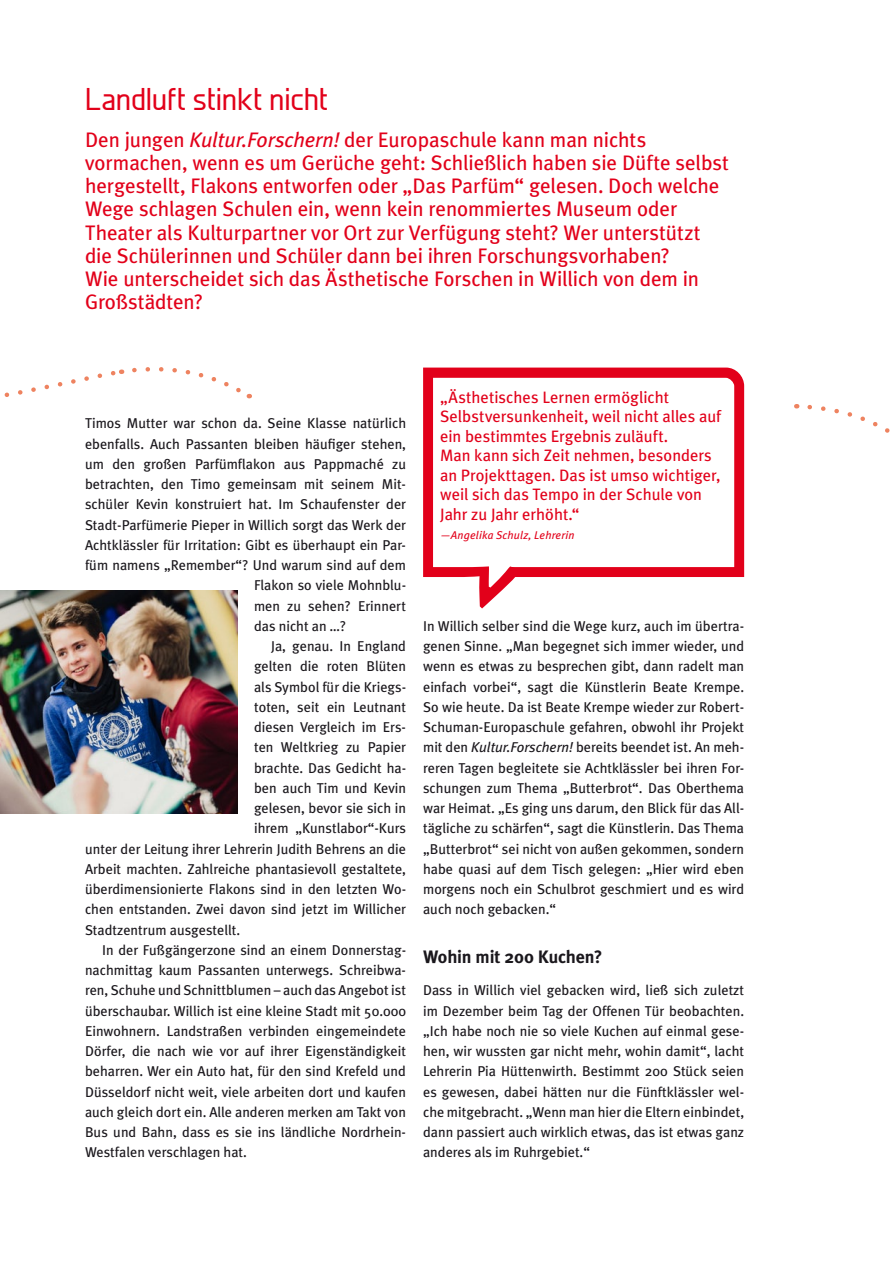
<style>
.page{position:relative;width:893px;height:1263px;background:#fff}
.page>*{position:absolute;margin:0;border:0;box-sizing:border-box;transform-origin:0 0}
.t1{font:500 31.5px "Galette";letter-spacing:-.01em;color:#e2001a}
.t2{font:21px/23.2px "Meta Plus";letter-spacing:-.005em;color:#e2001a}
.t3{font:700 18px "Meta Plus";letter-spacing:-.01em;color:#1a171c}
.t4{font:16.5px/19.5px "Meta Plus";color:#e2001a}
.t5{font:14.25px/20.2px "Meta Plus";color:#1a171c;text-align:justify}
.t6{font:italic 11.25px "Meta Plus";letter-spacing:.015em;color:#e2001a}
.s1{font-style:italic}
</style>
<div class="page">
<svg style="left:4px;top:369px;width:118px;height:28px"></svg>
<svg style="left:132px;top:367px;width:118px;height:32px"></svg>
<svg style="left:807px;top:405px;width:83px;height:28px"></svg>
<img style="left:0;top:590px;width:237px;height:223px">
<svg style="left:423px;top:368px;width:321px;height:240px"></svg>
<h1 class="t1" style="left:85px;top:80px;width:244px">Landluft stinkt nicht</h1>
<p class="t2" style="left:85px;top:128px;width:645px">Den jungen <span class="s1">Kultur.Forschern!</span> der Europaschule kann man nichts vormachen, wenn es um Gerüche geht: Schließlich haben sie Düfte selbst hergestellt, Flakons entworfen oder „Das Parfüm“ gelesen. Doch welche Wege schlagen Schulen ein, wenn kein renommiertes Museum oder Theater als Kulturpartner vor Ort zur Verfügung steht? Wer unterstützt die Schülerinnen und Schüler dann bei ihren Forschungsvorhaben?<br>Wie unterscheidet sich das Ästhetische Forschen in Willich von dem in Großstädten?</p>
<p class="t5" style="left:85px;top:413px;width:323px">Timos Mutter war schon da. Seine Klasse natürlich</p>
<p class="t5" style="left:85px;top:433px;width:323px">ebenfalls. Auch Passanten bleiben häufiger stehen,</p>
<p class="t5" style="left:85px;top:454px;width:322px">um den großen Parfümflakon aus Pappmaché zu</p>
<p class="t5" style="left:85px;top:474px;width:323px">betrachten, den Timo gemeinsam mit seinem Mit-</p>
<p class="t5" style="left:85px;top:494px;width:323px">schüler Kevin konstruiert hat. Im Schaufenster der</p>
<p class="t5" style="left:85px;top:514px;width:323px">Stadt-Parfümerie Pieper in Willich sorgt das Werk der</p>
<p class="t5" style="left:85px;top:535px;width:323px">Achtklässler für Irritation: Gibt es überhaupt ein Par-</p>
<p class="t5" style="left:85px;top:555px;width:323px">füm namens „Remember“? Und warum sind auf dem</p>
<p class="t5" style="left:254px;top:575px;width:154px">Flakon so viele Mohnblu-</p>
<p class="t5" style="left:254px;top:595px;width:154px">men zu sehen? Erinnert</p>
<p class="t5" style="left:254px;top:616px;width:94px">das nicht an …?</p>
<p class="t5" style="left:271px;top:636px;width:137px">Ja, genau. In England</p>
<p class="t5" style="left:254px;top:656px;width:154px">gelten die roten Blüten</p>
<p class="t5" style="left:254px;top:676px;width:154px">als Symbol für die Kriegs-</p>
<p class="t5" style="left:254px;top:697px;width:154px">toten, seit ein Leutnant</p>
<p class="t5" style="left:254px;top:717px;width:154px">diesen Vergleich im Ers-</p>
<p class="t5" style="left:254px;top:737px;width:154px">ten Weltkrieg zu Papier</p>
<p class="t5" style="left:254px;top:757px;width:154px">brachte. Das Gedicht ha-</p>
<p class="t5" style="left:254px;top:778px;width:154px">ben auch Tim und Kevin</p>
<p class="t5" style="left:254px;top:798px;width:153px">gelesen, bevor sie sich in</p>
<p class="t5" style="left:254px;top:818px;width:154px">ihrem „Kunstlabor“-Kurs</p>
<p class="t5" style="left:85px;top:838px;width:323px">unter der Leitung ihrer Lehrerin Judith Behrens an die</p>
<p class="t5" style="left:85px;top:859px;width:323px">Arbeit machten. Zahlreiche phantasievoll gestaltete,</p>
<p class="t5" style="left:85px;top:879px;width:323px">überdimensionierte Flakons sind in den letzten Wo-</p>
<p class="t5" style="left:85px;top:899px;width:322px">chen entstanden. Zwei davon sind jetzt im Willicher</p>
<p class="t5" style="left:85px;top:919px;width:157px">Stadtzentrum ausgestellt.</p>
<p class="t5" style="left:102px;top:940px;width:306px">In der Fußgängerzone sind an einem Donnerstag-</p>
<p class="t5" style="left:85px;top:960px;width:323px">nachmittag kaum Passanten unterwegs. Schreibwa-</p>
<p class="t5" style="left:85px;top:980px;width:323px">ren, Schuhe und Schnittblumen – auch das Angebot ist</p>
<p class="t5" style="left:85px;top:1000px;width:323px">überschaubar. Willich ist eine kleine Stadt mit 50.000</p>
<p class="t5" style="left:85px;top:1021px;width:323px">Einwohnern. Landstraßen verbinden eingemeindete</p>
<p class="t5" style="left:85px;top:1041px;width:323px">Dörfer, die nach wie vor auf ihrer Eigenständigkeit</p>
<p class="t5" style="left:85px;top:1061px;width:322px">beharren. Wer ein Auto hat, für den sind Krefeld und</p>
<p class="t5" style="left:85px;top:1081px;width:322px">Düsseldorf nicht weit, viele arbeiten dort und kaufen</p>
<p class="t5" style="left:85px;top:1102px;width:323px">auch gleich dort ein. Alle anderen merken am Takt von</p>
<p class="t5" style="left:85px;top:1122px;width:321px">Bus und Bahn, dass es sie ins ländliche Nordrhein-</p>
<p class="t5" style="left:85px;top:1142px;width:163px">Westfalen verschlagen hat.</p>
<p class="t4" style="left:440px;top:387px;width:283px">„Ästhetisches Lernen ermöglicht Selbstversunkenheit, weil nicht alles auf ein bestimmtes Ergebnis zuläuft.<br>Man kann sich Zeit nehmen, besonders an Projekttagen. Das ist umso wichtiger, weil sich das Tempo in der Schule von Jahr zu Jahr erhöht.“</p>
<p class="t6" style="left:440px;top:529px;width:136px">—Angelika Schulz, Lehrerin</p>
<p class="t5" style="left:423px;top:616px;width:323px">In Willich selber sind die Wege kurz, auch im übertra&shy;genen Sinne. „Man begegnet sich immer wieder, und wenn es etwas zu besprechen gibt, dann radelt man einfach vorbei“, sagt die Künstlerin Beate Krempe.<br>So wie heute. Da ist Beate Krempe wieder zur Robert-Schuman-Europaschule gefahren, obwohl ihr Projekt mit den <span class="s1">Kultur.Forschern!</span> bereits beendet ist. An meh&shy;reren Tagen begleitete sie Achtklässler bei ihren For&shy;schungen zum Thema „Butterbrot“. Das Oberthema war Heimat. „Es ging uns darum, den Blick für das All&shy;tägliche zu schärfen“, sagt die Künstlerin. Das Thema „Butterbrot“ sei nicht von außen gekommen, sondern habe quasi auf dem Tisch gelegen: „Hier wird eben morgens noch ein Schulbrot geschmiert und es wird auch noch gebacken.“</p>
<p class="t3" style="left:423px;top:947px;width:181px">Wohin mit 200 Kuchen?</p>
<p class="t5" style="left:423px;top:980px;width:323px">Dass in Willich viel gebacken wird, ließ sich zuletzt im Dezember beim Tag der Offenen Tür beobachten. „Ich habe noch nie so viele Kuchen auf einmal gese&shy;hen, wir wussten gar nicht mehr, wohin damit“, lacht Lehrerin Pia Hüttenwirth. Bestimmt 200 Stück seien es gewesen, dabei hätten nur die Fünftklässler wel&shy;che mitgebracht. „Wenn man hier die Eltern einbindet, dann passiert auch wirklich etwas, das ist etwas ganz anderes als im Ruhrgebiet.“</p>
</div>
